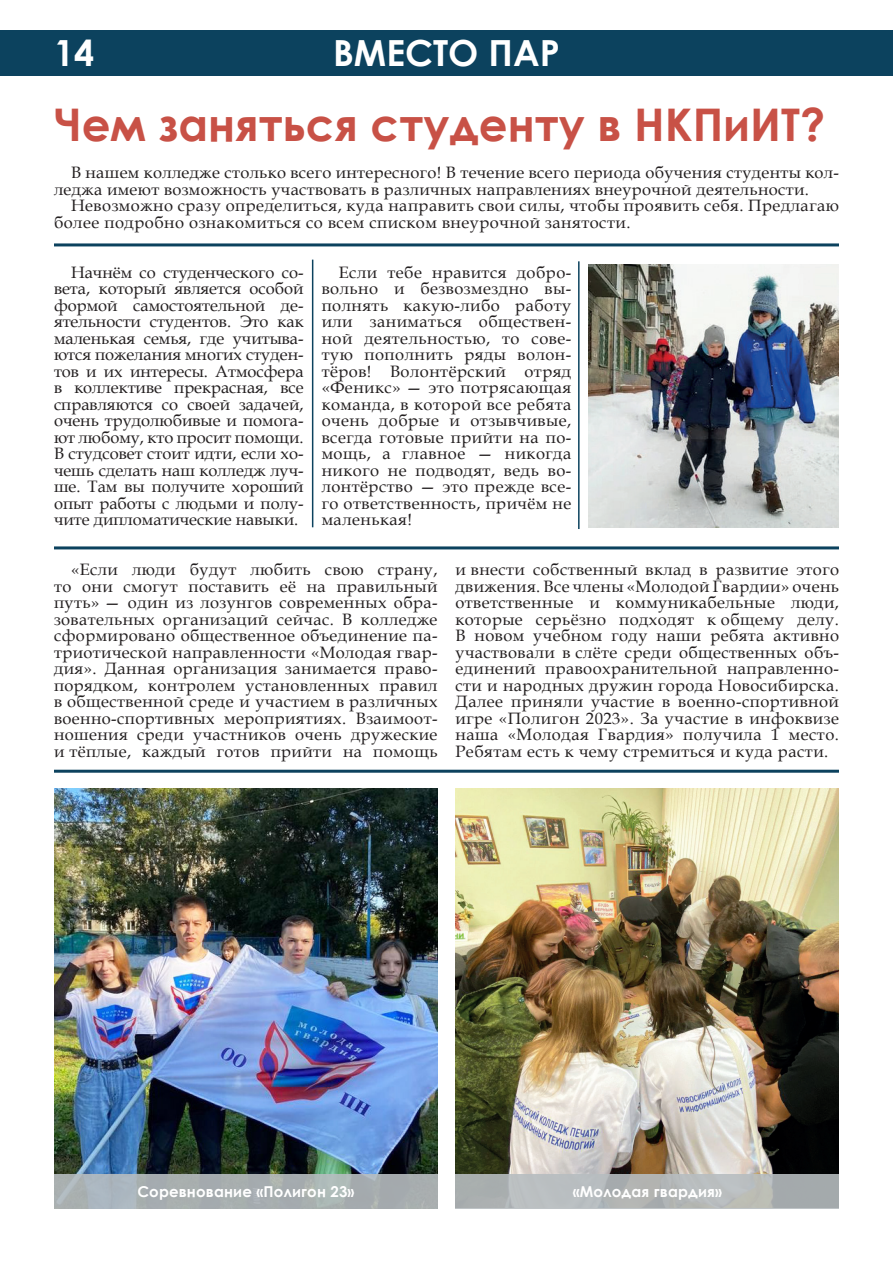
<style>
.page{position:relative;width:893px;height:1263px;background:#fff}
.page>*{position:absolute;margin:0;border:0;box-sizing:border-box;transform-origin:0 0}
.заголовок{font:700 45px "Century Gothic";color:#c85146}
.t1{font:700 36px "Century Gothic";color:#fff}
.статья{font:16.5px/16.5px "Book Antiqua";letter-spacing:.025em;color:#231f20;text-align:justify}
.t2{font:700 15px "Century Gothic";letter-spacing:.01em;color:#fff}
</style>
<div class="page">
<div style="left:0;top:30px;width:893px;height:45px;background:#0c425e"></div>
<img style="left:455px;top:788px;width:384px;height:385px">
<img style="left:54px;top:788px;width:383px;height:385px">
<img style="left:589px;top:264px;width:250px;height:263px">
<hr style="left:54px;top:243px;width:785px;height:3px;background:#0c425e">
<hr style="left:54px;top:546px;width:785px;height:3px;background:#0c425e">
<hr style="left:54px;top:770px;width:785px;height:3px;background:#0c425e">
<hr style="left:312px;top:260px;width:1px;height:267px;background:#0c425e">
<hr style="left:578px;top:261px;width:2px;height:268px;background:#0c425e">
<div style="left:455px;top:1173px;width:384px;height:35px;background:linear-gradient(to right,#b5b9bb,#afb3b3)"></div>
<div style="left:54px;top:1173px;width:384px;height:35px;background:linear-gradient(to right,#aab3b7,#a7adae)"></div>
<h2 class="t1" style="left:54px;top:26px;width:42px">14</h2>
<p class="t1" style="left:333px;top:26px;width:228px">ВМЕСТО ПАР</p>
<p class="заголовок" style="left:54px;top:90px;width:773px">Чем заняться студенту в НКПиИТ?</p>
<p class="статья" style="left:54px;top:164px;width:786px;text-indent:17px">В нашем колледже столько всего интересного! В течение всего периода обучения студенты кол&shy;леджа имеют возможность участвовать в различных направлениях внеурочной деятельности.</p>
<p class="статья" style="left:54px;top:197px;width:786px;text-indent:17px">Невозможно сразу определиться, куда направить свои силы, чтобы проявить себя. Предлагаю более подробно ознакомиться со всем списком внеурочной занятости.</p>
<p class="статья" style="left:54px;top:263px;width:251px;text-indent:17px">Начнём со студенческого со&shy;вета, который является особой формой самостоятельной де&shy;ятельности студентов. Это как маленькая семья, где учитыва&shy;ются пожелания многих студен&shy;тов и их интересы. Атмосфера в коллективе прекрасная, все справляются со своей задачей, очень трудолюбивые и помога&shy;ют любому, кто просит помощи.<br>В студсовет стоит идти, если хо&shy;чешь сделать наш колледж луч&shy;ше. Там вы получите хороший опыт работы с людьми и полу&shy;чите дипломатические навыки.</p>
<p class="статья" style="left:322px;top:263px;width:251px;text-indent:17px">Если тебе нравится добро&shy;вольно и безвозмездно вы&shy;полнять какую-либо работу или заниматься обществен&shy;ной деятельностью, то сове&shy;тую пополнить ряды волон&shy;тёров! Волонтёрский отряд «Феникс» — это потрясающая команда, в которой все ребята очень добрые и отзывчивые, всегда готовые прийти на по&shy;мощь, а главное — никогда никого не подводят, ведь во&shy;лонтёрство — это прежде все&shy;го ответственность, причём не маленькая!</p>
<p class="статья" style="left:54px;top:561px;width:385px;text-indent:17px">«Если люди будут любить свою страну, то они смогут поставить её на правильный путь» — один из лозунгов современных обра&shy;зовательных организаций сейчас. В колледже сформировано общественное объединение па&shy;триотической направленности «Молодая гвар&shy;дия». Данная организация занимается право&shy;порядком, контролем установленных правил в общественной среде и участием в различных военно-спортивных мероприятиях. Взаимоот&shy;ношения среди участников очень дружеские и тёплые, каждый готов прийти на помощь</p>
<p class="статья" style="left:455px;top:561px;width:385px">и внести собственный вклад в развитие этого движения. Все члены «Молодой Гвардии» очень ответственные и коммуникабельные люди, которые серьёзно подходят к общему делу.<br>В новом учебном году наши ребята активно участвовали в слёте среди общественных объ&shy;единений правоохранительной направленно&shy;сти и народных дружин города Новосибирска.<br>Далее приняли участие в военно-спортивной игре «Полигон 2023». За участие в инфоквизе наша «Молодая Гвардия» получила 1 место.<br>Ребятам есть к чему стремиться и куда расти.</p>
<p class="t2" style="left:137px;top:1180px;width:219px">Соревнование «Полигон 23»</p>
<p class="t2" style="left:573px;top:1180px;width:151px">«Молодая гвардия»</p>
</div>
